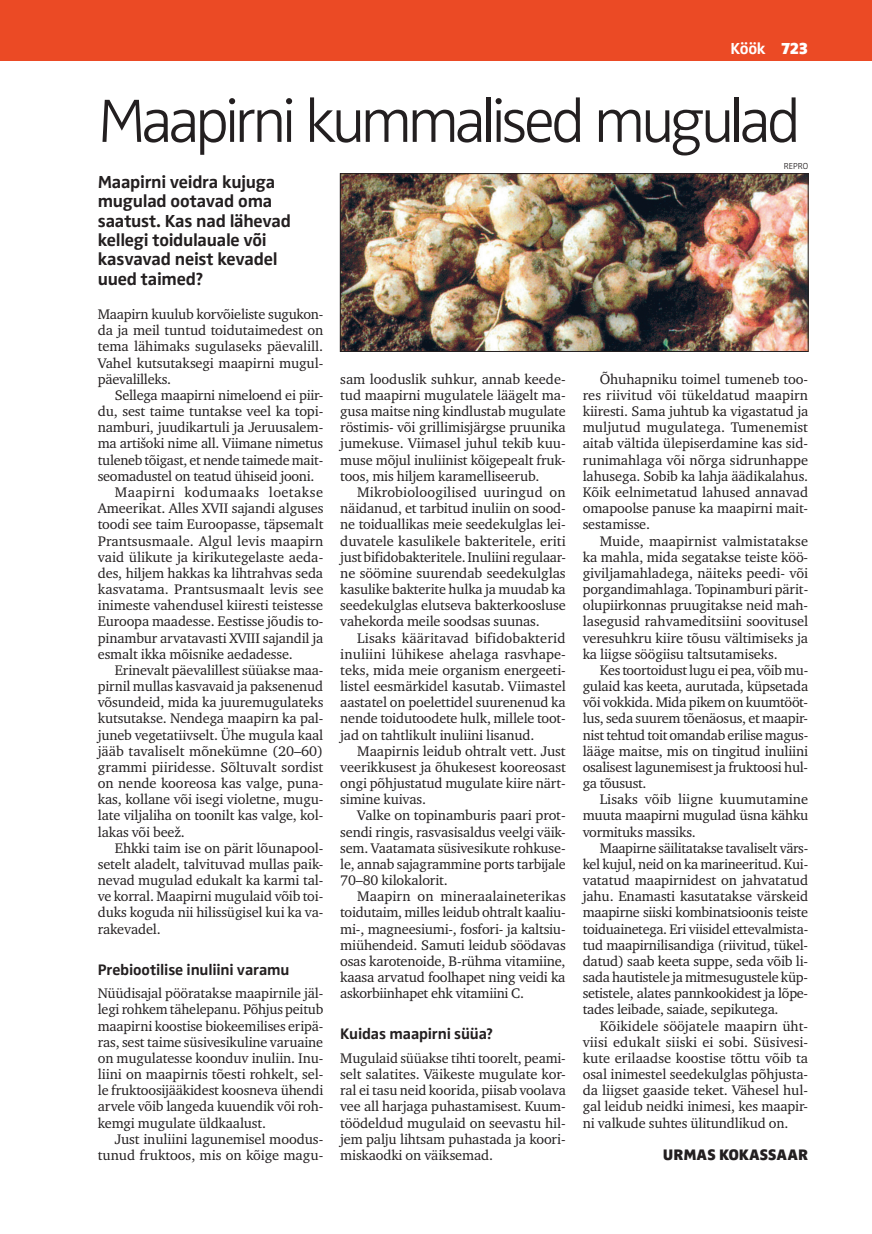
<style>
.page{position:relative;width:872px;height:1234px;background:#fff}
.page>*{position:absolute;margin:0;border:0;box-sizing:border-box;transform-origin:0 0}
.t1{font:300 63px "Zwo Pro";letter-spacing:-.07em;color:#231f20}
.t2{font:700 18px/19.5px "Zwo Pro";letter-spacing:-.015em;color:#231f20}
.t3{font:700 16.5px "Zwo Pro";color:#fff}
.t4{font:700 15.75px "Zwo Pro";letter-spacing:-.01em;color:#231f20}
.t5{font:900 15.75px "Zwo Pro";color:#231f20}
.t6{font:14.25px/16.2px "Charter ITC";letter-spacing:-.01em;color:#231f20;text-align:justify}
.t7{font:14.25px "Charter ITC";letter-spacing:.03em;color:#231f20}
.t8{font:300 9px "Zwo Pro";color:#231f20}
.s1{font-weight:900}
</style>
<div class="page">
<div style="left:0;top:0;width:872px;height:60px;background:#eb4a25"></div>
<img style="left:342px;top:175px;width:464px;height:174px">
<div style="left:340px;top:173px;width:468px;height:178px;border:1px solid #231f20"></div>
<p class="t3" style="left:730px;top:39px;width:79px">Köök <span class="s1">723</span></p>
<h1 class="t1" style="left:98px;top:85px;width:704px">Maapirni kummalised mugulad</h1>
<p class="t8" style="left:783px;top:161px;width:26px">REPRO</p>
<p class="t2" style="left:98px;top:172px;width:195px">Maapirni veidra kujuga mugulad ootavad oma saatust. Kas nad lähevad kellegi toidulauale või kasvavad neist kevadel uued taimed?</p>
<p class="t6" style="left:98px;top:306px;width:227px">Maapirn kuulub korvõieliste sugukon&shy;da ja meil tuntud toidutaimedest on tema lähimaks sugulaseks päevalill.<br>Vahel kutsutaksegi maapirni mugul&shy;päevalilleks.</p>
<p class="t6" style="left:115px;top:387px;width:210px">Sellega maapirni nimeloend ei piir-</p>
<p class="t6" style="left:98px;top:403px;width:227px">du, sest taime tuntakse veel ka topi-</p>
<p class="t6" style="left:98px;top:419px;width:227px">namburi, juudikartuli ja Jeruusalem-</p>
<p class="t6" style="left:98px;top:435px;width:227px">ma artišoki nime all. Viimane nimetus</p>
<p class="t6" style="left:98px;top:451px;width:227px">tuleneb tõigast, et nende taimede mait-</p>
<p class="t6" style="left:98px;top:467px;width:218px">seomadustel on teatud ühiseid jooni.</p>
<p class="t7" style="left:115px;top:483px;width:210px">Maapirni kodumaaks loetakse</p>
<p class="t6" style="left:98px;top:500px;width:227px">Ameerikat. Alles XVII sajandi alguses</p>
<p class="t6" style="left:98px;top:516px;width:227px">toodi see taim Euroopasse, täpsemalt</p>
<p class="t6" style="left:98px;top:532px;width:227px">Prantsusmaale. Algul levis maapirn</p>
<p class="t6" style="left:98px;top:548px;width:227px">vaid ülikute ja kirikutegelaste aeda-</p>
<p class="t6" style="left:98px;top:564px;width:227px">des, hiljem hakkas ka lihtrahvas seda</p>
<p class="t6" style="left:98px;top:581px;width:227px">kasvatama. Prantsusmaalt levis see</p>
<p class="t6" style="left:98px;top:597px;width:227px">inimeste vahendusel kiiresti teistesse</p>
<p class="t6" style="left:98px;top:613px;width:227px">Euroopa maadesse. Eestisse jõudis to-</p>
<p class="t6" style="left:98px;top:629px;width:227px">pinambur arvatavasti XVIII sajandil ja</p>
<p class="t6" style="left:98px;top:645px;width:196px">esmalt ikka mõisnike aedadesse.</p>
<p class="t6" style="left:115px;top:661px;width:210px">Erinevalt päevalillest süüakse maa-</p>
<p class="t6" style="left:98px;top:678px;width:227px">pirnil mullas kasvavaid ja paksenenud</p>
<p class="t6" style="left:98px;top:694px;width:227px">võsundeid, mida ka juuremugulateks</p>
<p class="t6" style="left:98px;top:710px;width:227px">kutsutakse. Nendega maapirn ka pal-</p>
<p class="t6" style="left:98px;top:726px;width:227px">juneb vegetatiivselt. Ühe mugula kaal</p>
<p class="t6" style="left:98px;top:742px;width:227px">jääb tavaliselt mõnekümne (20–60)</p>
<p class="t6" style="left:98px;top:758px;width:227px">grammi piiridesse. Sõltuvalt sordist</p>
<p class="t6" style="left:98px;top:774px;width:227px">on nende kooreosa kas valge, puna-</p>
<p class="t6" style="left:98px;top:791px;width:227px">kas, kollane või isegi violetne, mugu-</p>
<p class="t6" style="left:98px;top:807px;width:227px">late viljaliha on toonilt kas valge, kol-</p>
<p class="t6" style="left:98px;top:823px;width:89px">lakas või beež.</p>
<p class="t6" style="left:115px;top:839px;width:210px">Ehkki taim ise on pärit lõunapool-</p>
<p class="t6" style="left:98px;top:855px;width:227px">setelt aladelt, talvituvad mullas paik-</p>
<p class="t6" style="left:98px;top:871px;width:227px">nevad mugulad edukalt ka karmi tal-</p>
<p class="t6" style="left:98px;top:888px;width:227px">ve korral. Maapirni mugulaid võib toi-</p>
<p class="t6" style="left:98px;top:904px;width:227px">duks koguda nii hilissügisel kui ka va-</p>
<p class="t6" style="left:98px;top:920px;width:64px">rakevadel.</p>
<p class="t4" style="left:98px;top:960px;width:193px">Prebiootilise inuliini varamu</p>
<p class="t6" style="left:98px;top:985px;width:227px">Nüüdisajal pööratakse maapirnile jäl&shy;legi rohkem tähelepanu. Põhjus peitub maapirni koostise biokeemilises eripä&shy;ras, sest taime süsivesikuline varuaine on mugulatesse koonduv inuliin. Inu&shy;liini on maapirnis tõesti rohkelt, sel&shy;le fruktoosijääkidest koosneva ühendi arvele võib langeda kuuendik või roh&shy;kemgi mugulate üldkaalust.</p>
<p class="t6" style="left:98px;top:1130px;width:227px;text-align:right">Just inuliini lagunemisel moodus&shy;tunud fruktoos, mis on kõige magu-</p>
<p class="t6" style="left:340px;top:371px;width:227px">sam looduslik suhkur, annab keede&shy;tud maapirni mugulatele läägelt ma&shy;gusa maitse ning kindlustab mugulate röstimis- või grillimisjärgse pruunika jumekuse. Viimasel juhul tekib kuu&shy;muse mõjul inuliinist kõigepealt fruk&shy;toos, mis hiljem karamelliseerub.</p>
<p class="t6" style="left:340px;top:484px;width:227px;text-indent:17px">Mikrobioloogilised uuringud on näidanud, et tarbitud inuliin on sood&shy;ne toiduallikas meie seedekulglas lei&shy;duvatele kasulikele bakteritele, eriti just bifidobakteritele. Inuliini regulaar&shy;ne söömine suurendab seedekulglas kasulike bakterite hulka ja muudab ka seedekulglas elutseva bakterkoosluse vahekorda meile soodsas suunas.</p>
<p class="t6" style="left:340px;top:629px;width:227px;text-indent:17px">Lisaks kääritavad bifidobakterid inuliini lühikese ahelaga rasvhape&shy;teks, mida meie organism energeeti&shy;listel eesmärkidel kasutab. Viimastel aastatel on poelettidel suurenenud ka nende toidutoodete hulk, millele toot&shy;jad on tahtlikult inuliini lisanud.</p>
<p class="t6" style="left:340px;top:742px;width:227px;text-indent:17px">Maapirnis leidub ohtralt vett. Just veerikkusest ja õhukesest kooreosast ongi põhjustatud mugulate kiire närt&shy;simine kuivas.</p>
<p class="t6" style="left:340px;top:807px;width:227px;text-indent:17px">Valke on topinamburis paari prot&shy;sendi ringis, rasvasisaldus veelgi väik&shy;sem. Vaatamata süsivesikute rohkuse&shy;le, annab sajagrammine ports tarbijale 70–80 kilokalorit.</p>
<p class="t6" style="left:340px;top:888px;width:227px;text-indent:17px">Maapirn on mineraalaineterikas toidutaim, milles leidub ohtralt kaaliu&shy;mi-, magneesiumi-, fosfori- ja kaltsiu&shy;miühendeid. Samuti leidub söödavas osas karotenoide, B-rühma vitamiine, kaasa arvatud foolhapet ning veidi ka askorbiinhapet ehk vitamiini C.</p>
<p class="t4" style="left:340px;top:1024px;width:154px">Kuidas maapirni süüa?</p>
<p class="t6" style="left:340px;top:1049px;width:227px">Mugulaid süüakse tihti toorelt, peami&shy;selt salatites. Väikeste mugulate kor&shy;ral ei tasu neid koorida, piisab voolava vee all harjaga puhastamisest. Kuum&shy;töödeldud mugulaid on seevastu hil&shy;jem palju lihtsam puhastada ja koori&shy;miskaodki on väiksemad.</p>
<p class="t6" style="left:583px;top:371px;width:227px;text-indent:17px">Õhuhapniku toimel tumeneb too&shy;res riivitud või tükeldatud maapirn kiiresti. Sama juhtub ka vigastatud ja muljutud mugulatega. Tumenemist aitab vältida ülepiserdamine kas sid&shy;runimahlaga või nõrga sidrunhappe lahusega. Sobib ka lahja äädikalahus.<br>Kõik eelnimetatud lahused annavad omapoolse panuse ka maapirni mait&shy;sestamisse.</p>
<p class="t6" style="left:583px;top:532px;width:227px;text-indent:17px">Muide, maapirnist valmistatakse ka mahla, mida segatakse teiste köö&shy;giviljamahladega, näiteks peedi- või porgandimahlaga. Topinamburi pärit&shy;olupiirkonnas pruugitakse neid mah&shy;lasegusid rahvameditsiini soovitusel veresuhkru kiire tõusu vältimiseks ja ka liigse söögiisu taltsutamiseks.</p>
<p class="t6" style="left:583px;top:661px;width:227px;text-indent:17px">Kes toortoidust lugu ei pea, võib mu&shy;gulaid kas keeta, aurutada, küpsetada või vokkida. Mida pikem on kuumtööt&shy;lus, seda suurem tõenäosus, et maapir&shy;nist tehtud toit omandab erilise magus&shy;lääge maitse, mis on tingitud inuliini osalisest lagunemisest ja fruktoosi hul&shy;ga tõusust.</p>
<p class="t6" style="left:583px;top:791px;width:227px;text-indent:17px">Lisaks võib liigne kuumutamine muuta maapirni mugulad üsna kähku vormituks massiks.</p>
<p class="t6" style="left:583px;top:839px;width:227px;text-indent:17px">Maapirne säilitatakse tavaliselt värs&shy;kel kujul, neid on ka marineeritud. Kui&shy;vatatud maapirnidest on jahvatatud jahu. Enamasti kasutatakse värskeid maapirne siiski kombinatsioonis teiste toiduainetega. Eri viisidel ettevalmista&shy;tud maapirnilisandiga (riivitud, tükel&shy;datud) saab keeta suppe, seda võib li&shy;sada hautistele ja mitmesugustele küp&shy;setistele, alates pannkookidest ja lõpe&shy;tades leibade, saiade, sepikutega.</p>
<p class="t6" style="left:583px;top:1017px;width:227px;text-indent:17px">Kõikidele sööjatele maapirn üht&shy;viisi edukalt siiski ei sobi. Süsivesi&shy;kute erilaadse koostise tõttu võib ta osal inimestel seedekulglas põhjusta&shy;da liigset gaaside teket. Vähesel hul&shy;gal leidub neidki inimesi, kes maapir&shy;ni valkude suhtes ülitundlikud on.</p>
<p class="t5" style="left:663px;top:1144px;width:147px">URMAS KOKASSAAR</p>
</div>
